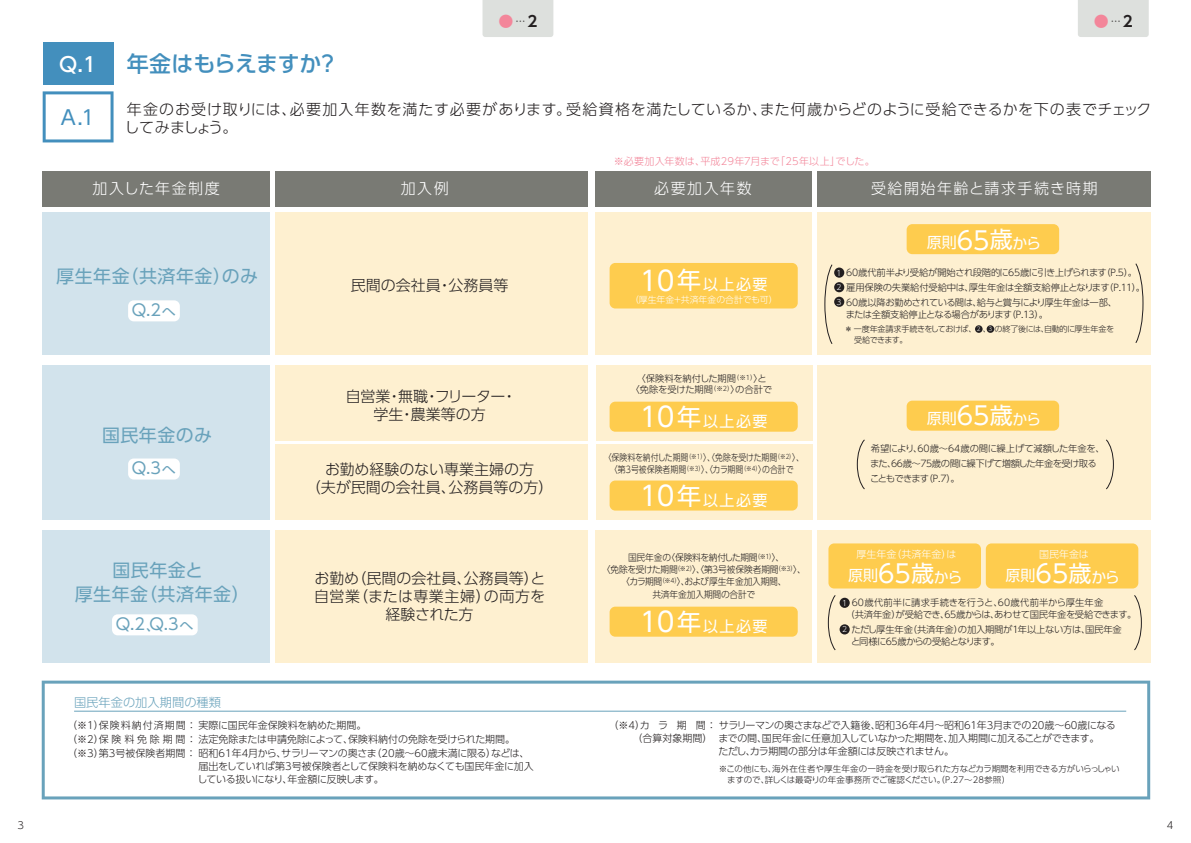
<style>
.page{position:relative;width:1191px;height:843px;background:#fff}
.page>*{position:absolute;margin:0;border:0;box-sizing:border-box;transform-origin:0 0}
.t1{font:500 22px "UD Shin Go Pr 6 N";letter-spacing:-.015em;color:#438fbd}
.t2{font:500 20px "UD Shin Go Pr 6 N";color:#fff}
.t3{font:20px "UD Shin Go Pr 6 N";color:#438fbd}
.t4{font:18px/24px "UD Shin Go Pr 6 N";letter-spacing:.03em;color:#69a2bb;text-align:center}
.t5{font:16px "UD Shin Go Pr 6 N";color:#69a2bb}
.t6{font:300 15px/18px "UD Shin Go Pr 6 N";color:#231f20;text-align:center}
.t7{font:300 15px/18px "UD Shin Go Pr 6 N";letter-spacing:.045em;color:#231f20}
.t8{font:15px "UD Shin Go Pr 6 N";letter-spacing:.09em;color:#fff}
.t9{font:300 15px "UD Shin Go Pr 6 N";letter-spacing:.1em;color:#fff}
.t10{font:300 15px "UD Shin Go Pr 6 N";color:#f3869a}
.t11{font:300 12.2px "UD Shin Go Pr 6 N";color:#69a2bb}
.t12{font:300 10px/13px "UD Shin Go Pr 6 N";letter-spacing:-.02em;color:#231f20}
.t13{font:300 10px/14px "UD Shin Go Pr 6 N";color:#231f20}
.t14{font:300 10px "UD Shin Go Pr 6 N";letter-spacing:.01em;color:#f3869a}
.t15{font:300 10px "UD Shin Go Pr 6 N";color:#fff}
.t16{font:300 9.3px/14.7px "UD Shin Go Pr 6 N";letter-spacing:-.025em;color:#231f20}
.t17{font:300 9.3px/12px "UD Shin Go Pr 6 N";letter-spacing:-.025em;color:#231f20;text-align:center;scale:.94 1}
.t18{font:300 9.3px/14.7px "UD Shin Go Pr 6 N";letter-spacing:-.05em;color:#231f20}
.t19{font:300 9.3px/11.5px "UD Shin Go Pr 6 N";color:#231f20;text-align:center;scale:.85 1}
.t20{font:300 9.3px "UD Shin Go Pr 6 N";letter-spacing:-.065em;color:#231f20}
.t21{font:300 8.8px "UD Shin Go Pr 6 N";color:#fff}
.t22{font:300 8.5px/11px "UD Shin Go Pr 6 N";letter-spacing:-.01em;color:#231f20}
.t23{font:300 8.1px/10.5px "UD Shin Go Pr 6 N";letter-spacing:-.045em;color:#231f20}
.t24{font:300 7.6px/14.6px "UD Shin Go Pr 6 N";color:#fff}
.t25{font:300 5.7px "UD Shin Go Pr 6 N";color:#fff}
.s1{font-size:10px;color:#231f20}
.s2{font-family:"UD Shin Go Pr 6 N De";font-weight:700;color:#231f20}
.s3{font-size:14px}
.s4{font-size:27px}
.s5{font-size:24px}
.s6{font-size:25px}
.s7{font-size:23px}
</style>
<div class="page">
<div style="left:1078px;top:0;width:71px;height:37px;background:#dde0dd"></div>
<div style="left:482px;top:0;width:71px;height:37px;background:#dde0dd"></div>
<svg style="left:42px;top:680px;width:1108px;height:119px"></svg>
<div style="left:818px;top:171px;width:333px;height:35px;background:#797a74"></div>
<div style="left:275px;top:171px;width:313px;height:35px;background:#797a74"></div>
<div style="left:42px;top:171px;width:228px;height:35px;background:#797a74"></div>
<div style="left:595px;top:171px;width:217px;height:35px;background:#797a74"></div>
<hr style="left:74px;top:710px;width:1052px;height:1px;background:#69a2bb">
<div style="left:818px;top:212px;width:333px;height:143px;background:#fef0d0"></div>
<div style="left:818px;top:365px;width:333px;height:154px;background:#fef0d0"></div>
<div style="left:818px;top:530px;width:333px;height:132px;background:#fef0d0"></div>
<div style="left:275px;top:212px;width:313px;height:143px;background:#fef0d0"></div>
<div style="left:275px;top:365px;width:313px;height:76px;background:#fef0d0"></div>
<div style="left:275px;top:443px;width:313px;height:76px;background:#fef0d0"></div>
<div style="left:596px;top:365px;width:216px;height:76px;background:#fef0d0"></div>
<div style="left:596px;top:443px;width:216px;height:76px;background:#fef0d0"></div>
<div style="left:275px;top:530px;width:313px;height:132px;background:#fef0d0"></div>
<div style="left:42px;top:212px;width:228px;height:143px;background:#d2e3ec"></div>
<div style="left:42px;top:365px;width:228px;height:154px;background:#d2e3ec"></div>
<div style="left:42px;top:530px;width:228px;height:132px;background:#d2e3ec"></div>
<div style="left:595px;top:212px;width:217px;height:143px;background:#fef0d0"></div>
<div style="left:595px;top:530px;width:217px;height:132px;background:#fef0d0"></div>
<div style="left:834px;top:267px;width:10px;height:10px;background:#231f20;border-radius:50%"></div>
<div style="left:834px;top:282px;width:10px;height:10px;background:#231f20;border-radius:50%"></div>
<div style="left:975px;top:325px;width:7px;height:8px;background:#231f20;border-radius:50%"></div>
<div style="left:987px;top:325px;width:7px;height:8px;background:#231f20;border-radius:50%"></div>
<div style="left:834px;top:296px;width:10px;height:11px;background:#231f20;border-radius:50%"></div>
<svg style="left:824px;top:264px;width:9px;height:80px"></svg>
<svg style="left:1135px;top:263px;width:9px;height:80px"></svg>
<div style="left:839px;top:597px;width:11px;height:10px;background:#231f20;border-radius:50%"></div>
<div style="left:839px;top:624px;width:11px;height:10px;background:#231f20;border-radius:50%"></div>
<svg style="left:828px;top:595px;width:8px;height:55px"></svg>
<svg style="left:1134px;top:595px;width:8px;height:55px"></svg>
<svg style="left:857px;top:439px;width:8px;height:50px"></svg>
<svg style="left:1106px;top:439px;width:8px;height:50px"></svg>
<div style="left:128px;top:300px;width:52px;height:21px;background:#fff;border-radius:6px"></div>
<div style="left:128px;top:458px;width:52px;height:21px;background:#fff;border-radius:6px"></div>
<div style="left:112px;top:614px;width:86px;height:21px;background:#fff;border-radius:6px"></div>
<div style="left:610px;top:401px;width:188px;height:30px;background:#fecc4e;border-radius:6px"></div>
<div style="left:907px;top:224px;width:152px;height:30px;background:#fecc4e;border-radius:6px"></div>
<div style="left:907px;top:400px;width:152px;height:30px;background:#fecc4e;border-radius:6px"></div>
<div style="left:828px;top:543px;width:153px;height:45px;background:#fecc4e;border-radius:6px"></div>
<div style="left:610px;top:263px;width:188px;height:45px;background:#fecc4e;border-radius:6px"></div>
<div style="left:610px;top:480px;width:188px;height:30px;background:#fecc4e;border-radius:6px"></div>
<div style="left:986px;top:543px;width:152px;height:45px;background:#fecc4e;border-radius:6px"></div>
<div style="left:610px;top:606px;width:188px;height:30px;background:#fecc4e;border-radius:6px"></div>
<div style="left:43px;top:43px;width:71px;height:42px;background:#438fbd"></div>
<svg style="left:43px;top:91px;width:71px;height:51px"></svg>
<h3 class="t10" style="left:498px;top:9px;width:40px">●<span class="s1">…</span><span class="s2">2</span></h3>
<h3 class="t10" style="left:1094px;top:9px;width:40px">●<span class="s1">…</span><span class="s2">2</span></h3>
<h2 class="t2" style="left:59px;top:48px;width:38px">Q.1</h2>
<h1 class="t1" style="left:127px;top:46px;width:214px">年金はもらえますか？</h1>
<h2 class="t3" style="left:61px;top:101px;width:35px">A.1</h2>
<h3 class="t7" style="left:125px;top:99px;width:1028px">年金のお受け取りには、必要加入年数を満たす必要があります。受給資格を満たしているか、また何歳からどのように受給できるかを下の表でチェックしてみましょう。</h3>
<h3 class="t9" style="left:93px;top:176px;width:129px">加入した年金制度</h3>
<h3 class="t4" style="left:56px;top:263px;width:204px">厚生年金（共済年金）のみ</h3>
<h3 class="t5" style="left:132px;top:297px;width:45px">Q.2<span class="s3">へ</span></h3>
<h3 class="t4" style="left:102px;top:422px;width:112px">国民年金のみ</h3>
<h3 class="t5" style="left:132px;top:455px;width:45px">Q.3<span class="s3">へ</span></h3>
<h3 class="t4" style="left:75px;top:557px;width:176px">国民年金と<br>厚生年金（共済年金）</h3>
<h3 class="t5" style="left:116px;top:610px;width:79px">Q.2<span class="s3">、</span>Q.3<span class="s3">へ</span></h3>
<h3 class="t11" style="left:74px;top:691px;width:148px">国民年金の加入期間の種類</h3>
<h3 class="t9" style="left:401px;top:176px;width:49px">加入例</h3>
<h3 class="t6" style="left:351px;top:276px;width:159px">民間の会社員・公務員等</h3>
<h3 class="t6" style="left:346px;top:387px;width:172px">自営業・無職・フリーター・学生・農業等の方</h3>
<h3 class="t6" style="left:306px;top:460px;width:249px">お勤め経験のない専業主婦の方<br>（夫が民間の会社員、公務員等の方）</h3>
<h3 class="t6" style="left:314px;top:569px;width:233px">お勤め（民間の会社員、公務員等）と自営業（または専業主婦）の両方を経験された方</h3>
<p class="t14" style="left:614px;top:153px;width:262px">※必要加入年数は、平成29年7月まで「25年以上」でした。</p>
<h3 class="t9" style="left:654px;top:176px;width:99px">必要加入年数</h3>
<h3 class="t9" style="left:871px;top:176px;width:228px">受給開始年齢と請求手続き時期</h3>
<h3 class="t8" style="left:640px;top:272px;width:129px"><span class="s4">10</span><span class="s5">年</span>以上必要</h3>
<p class="t21" style="left:630px;top:292px;width:149px">（厚生年金＋共済年金の合計でも可）</p>
<p class="t16" style="left:631px;top:372px;width:143px;line-height:11.5px;text-align:center">〈保険料を納付した期間<sup>（※1）</sup>〉と〈免除を受けた期間<sup>（※2）</sup>〉の合計で</p>
<h3 class="t8" style="left:640px;top:409px;width:129px"><span class="s4">10</span><span class="s5">年</span>以上必要</h3>
<p class="t19" style="left:604px;top:451px;width:237px">〈保険料を納付した期間<sup>（※1）</sup>〉、〈免除を受けた期間<sup>（※2）</sup>〉、〈第3号被保険者期間<sup>（※3）</sup>〉、〈カラ期間<sup>（※4）</sup>〉の合計で</p>
<h3 class="t8" style="left:640px;top:487px;width:129px"><span class="s4">10</span><span class="s5">年</span>以上必要</h3>
<p class="t17" style="left:602px;top:551px;width:218px">国民年金の〈保険料を納付した期間<sup>（※1）</sup>〉、<br>〈免除を受けた期間<sup>（※2）</sup>〉、〈第3号被保険者期間<sup>（※3）</sup>〉、〈カラ期間<sup>（※4）</sup>〉、および厚生年金加入期間、<br>共済年金加入期間の合計で</p>
<h3 class="t8" style="left:640px;top:613px;width:129px"><span class="s4">10</span><span class="s5">年</span>以上必要</h3>
<h3 class="t8" style="left:927px;top:230px;width:116px">原則<span class="s6">65</span><span class="s7">歳</span>から</h3>
<p class="t16" style="left:846px;top:265px;width:300px">60歳代前半より受給が開始され段階的に65歳に引き上げられます（P.5）。雇用保険の失業給付受給中は、厚生年金は全額支給停止となります（P.11）。<br>60歳以降お勤めされている間は、給与と賞与により厚生年金は一部、</p>
<p class="t20" style="left:846px;top:306px;width:204px">または全額支給停止となる場合があります（P.13）。</p>
<p class="t23" style="left:844px;top:323px;width:271px">＊ 一度年金請求手続きをしておけば、 、　の終了後には、自動的に厚生年金を　受給できます。</p>
<p class="t24" style="left:836px;top:265px;width:7px">1<br>2</p>
<p class="t24" style="left:836px;top:294px;width:7px">3</p>
<p class="t25" style="left:977px;top:324px;width:5px">2</p>
<p class="t25" style="left:988px;top:324px;width:5px">3</p>
<h3 class="t8" style="left:927px;top:406px;width:116px">原則<span class="s6">65</span><span class="s7">歳</span>から</h3>
<p class="t18" style="left:870px;top:441px;width:236px">希望により、60歳～64歳の間に繰上げて減額した年金を、また、66歳～75歳の間に繰下げて増額した年金を受け取ることもできます（P.7）。</p>
<p class="t15" style="left:856px;top:545px;width:101px">厚生年金（共済年金）は</p>
<h3 class="t8" style="left:848px;top:564px;width:116px">原則<span class="s6">65</span><span class="s7">歳</span>から</h3>
<p class="t15" style="left:1039px;top:545px;width:51px">国民年金は</p>
<h3 class="t8" style="left:1005px;top:564px;width:116px">原則<span class="s6">65</span><span class="s7">歳</span>から</h3>
<p class="t16" style="left:845px;top:596px;width:293px;line-height:12px;text-indent:6px">60歳代前半に請求手続きを行うと、60歳代前半から厚生年金<br>（共済年金）が受給でき、65歳からは、あわせて国民年金を受給できます。</p>
<p class="t16" style="left:851px;top:623px;width:272px;line-height:12px">ただし厚生年金（共済年金）の加入期間が1年以上ない方は、国民年金と同様に65歳からの受給となります。</p>
<p class="t24" style="left:842px;top:595px;width:7px">1</p>
<p class="t24" style="left:842px;top:621px;width:7px">2</p>
<p class="t12" style="left:718px;top:718px;width:399px;text-indent:-110px">（※4）カ ラ 期 間 ：サラリーマンの奥さまなどで入籍後、昭和36年4月～昭和61年3月までの20歳～60歳になるまでの間、国民年金に任意加入していなかった期間を、加入期間に加えることができます。<br>ただし、カラ期間の部分は年金額には反映されません。</p>
<p class="t13" style="left:67px;top:717px;width:464px">（※1）保険料納付済期間 ：実際に国民年金保険料を納めた期間。<br>（※2）保険料免除期間 ：法定免除または申請免除によって、保険料納付の免除を受けられた期間。（※3）第3号被保険者期間 ：昭和61年4月から、サラリーマンの奥さま（20歳～60歳未満に限る）などは、</p>
<p class="t12" style="left:197px;top:759px;width:338px">届出をしていれば第3号被保険者として保険料を納めなくても国民年金に加入している扱いになり、年金額に反映します。</p>
<p class="t22" style="left:719px;top:762px;width:402px">※この他にも、海外在住者や厚生年金の一時金を受け取られた方などカラ期間を利用できる方がいらっしゃい　ますので、詳しくは最寄りの年金事務所でご確認ください。（P.27～28参照）</p>
<p class="t12" style="left:632px;top:730px;width:81px">（合算対象期間）</p>
<p class="t12" style="left:18px;top:817px;width:8px">3</p>
<p class="t12" style="left:1167px;top:817px;width:8px">4</p>
</div>
